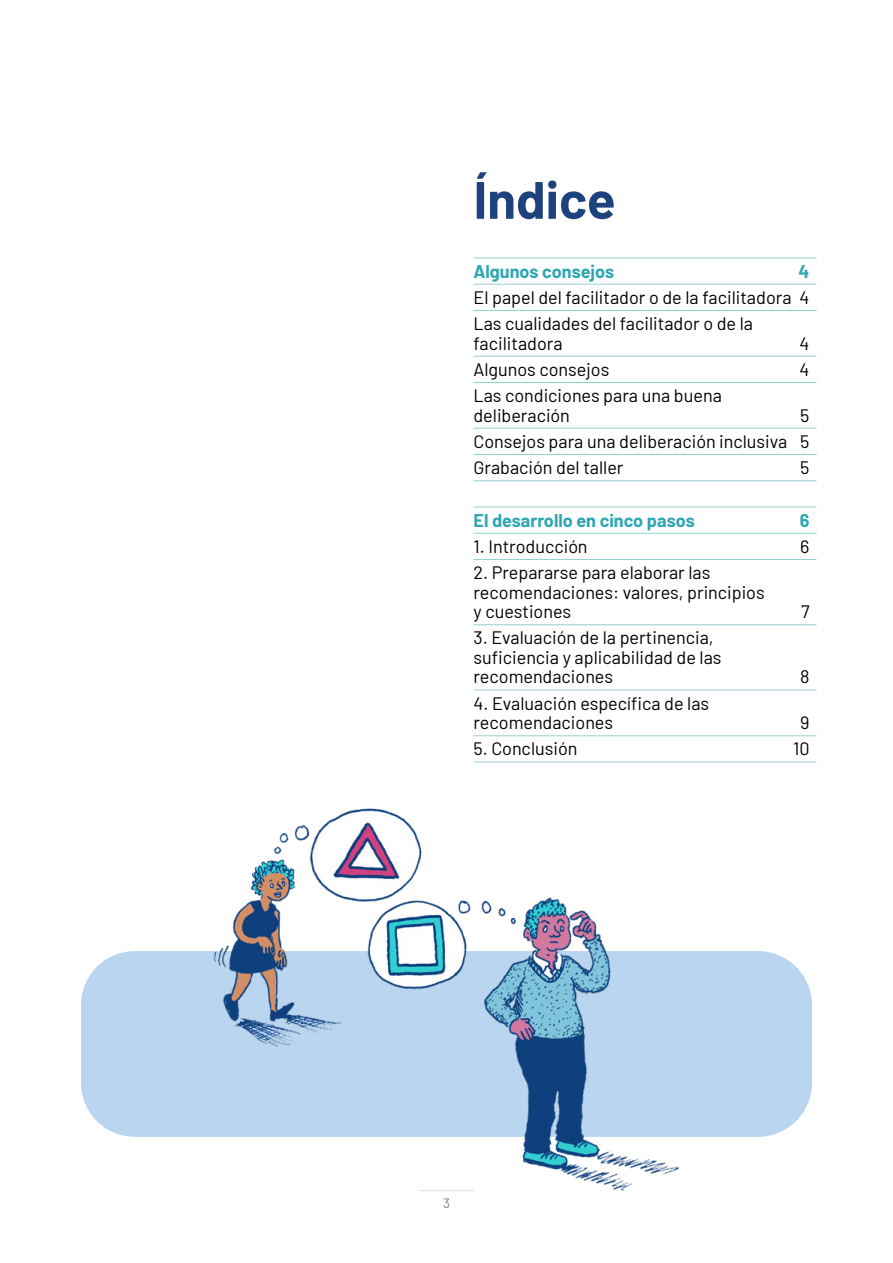
<style>
.page{position:relative;width:893px;height:1263px;background:#fff}
.page>*{position:absolute;margin:0;border:0;box-sizing:border-box;transform-origin:0 0}
.t1{font:700 52.5px "Barlow";color:#1e427d}
.t2{font:18px/19.5px "Barlow";color:#000}
.t3{font:700 18px "Barlow";color:#2da6b1}
.t4{font:13.5px "Barlow";color:#808285}
</style>
<div class="page">
<hr style="left:473px;top:258px;width:343px;height:1px;background:#97cfd1">
<hr style="left:473px;top:284px;width:343px;height:1px;background:#97cfd1">
<hr style="left:473px;top:310px;width:343px;height:1px;background:#97cfd1">
<hr style="left:473px;top:356px;width:343px;height:1px;background:#97cfd1">
<hr style="left:473px;top:382px;width:343px;height:1px;background:#97cfd1">
<hr style="left:473px;top:428px;width:343px;height:1px;background:#97cfd1">
<hr style="left:473px;top:454px;width:343px;height:1px;background:#97cfd1">
<hr style="left:473px;top:480px;width:343px;height:1px;background:#97cfd1">
<hr style="left:473px;top:507px;width:343px;height:1px;background:#97cfd1">
<hr style="left:473px;top:533px;width:343px;height:1px;background:#97cfd1">
<hr style="left:473px;top:559px;width:343px;height:1px;background:#97cfd1">
<hr style="left:473px;top:624px;width:343px;height:1px;background:#97cfd1">
<hr style="left:473px;top:690px;width:343px;height:1px;background:#97cfd1">
<hr style="left:473px;top:735px;width:343px;height:1px;background:#97cfd1">
<hr style="left:473px;top:762px;width:343px;height:1px;background:#97cfd1">
<div style="left:81px;top:951px;width:731px;height:186px;background:#bad5ef;border-radius:54px"></div>
<img style="left:213px;top:808px;width:467px;height:383px">
<hr style="left:419px;top:1190px;width:54px;height:1px;background:#dcddde">
<h1 class="t1" style="left:473px;top:161px;width:144px">Índice</h1>
<p class="t3" style="left:473px;top:258px;width:142px">Algunos consejos</p>
<p class="t3" style="left:799px;top:258px;width:12px">4</p>
<p class="t2" style="left:473px;top:283px;width:338px;line-height:26.2px">El papel del facilitador o de la facilitadora 4<br>Las cualidades del facilitador o de la</p>
<p class="t2" style="left:473px;top:332px;width:91px">facilitadora</p>
<p class="t2" style="left:800px;top:332px;width:11px">4</p>
<p class="t2" style="left:473px;top:358px;width:137px">Algunos consejos</p>
<p class="t2" style="left:800px;top:358px;width:11px">4</p>
<p class="t2" style="left:473px;top:384px;width:250px">Las condiciones para una buena deliberación</p>
<p class="t2" style="left:473px;top:401px;width:338px;line-height:26.2px;text-align:justify;text-indent:327px">5<br>Consejos para una deliberación inclusiva 5<br>Grabación del taller</p>
<p class="t2" style="left:800px;top:456px;width:11px">5</p>
<p class="t3" style="left:473px;top:507px;width:223px">El desarrollo en cinco pasos</p>
<p class="t3" style="left:800px;top:507px;width:11px">6</p>
<p class="t2" style="left:473px;top:535px;width:116px">1. Introducción</p>
<p class="t2" style="left:800px;top:535px;width:11px">6</p>
<p class="t2" style="left:473px;top:561px;width:293px">2. Prepararse para elaborar las recomendaciones: valores, principios y cuestiones</p>
<p class="t2" style="left:801px;top:600px;width:10px">7</p>
<p class="t2" style="left:473px;top:627px;width:250px">3. Evaluación de la pertinencia, suficiencia y aplicabilidad de las recomendaciones</p>
<p class="t2" style="left:473px;top:692px;width:237px">4. Evaluación específica de las recomendaciones</p>
<p class="t2" style="left:800px;top:666px;width:11px">8</p>
<p class="t2" style="left:800px;top:711px;width:11px">9</p>
<p class="t2" style="left:473px;top:738px;width:105px">5. Conclusión</p>
<p class="t2" style="left:793px;top:738px;width:18px">10</p>
<p class="t4" style="left:443px;top:1193px;width:8px">3</p>
</div>
